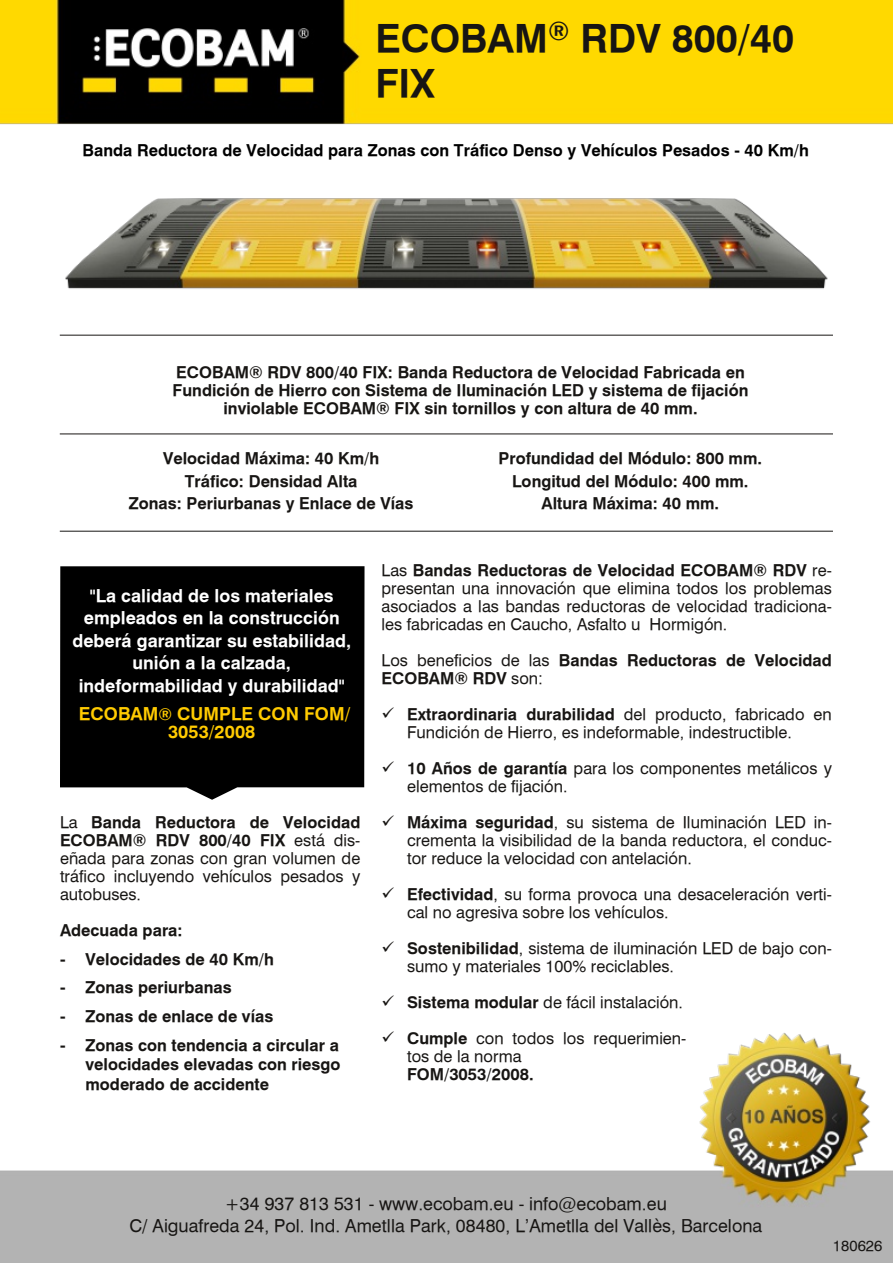
<style>
.page{position:relative;width:893px;height:1263px;background:#fff}
.page>*{position:absolute;margin:0;border:0;box-sizing:border-box;transform-origin:0 0}
.t1{font:700 39px/45px "Geneva";color:#171513}
.t2{font:700 18px/22.5px "Geneva";color:#fff;text-align:center}
.t3{font:18px/22.5px "Geneva";color:#171513;text-align:center}
.t4{font:700 18px/18px "Geneva";color:#ffcb00;text-align:center}
.t5{font:16.5px/18px "Geneva";color:#171513}
.t6{font:700 16.5px/22.5px "Geneva";color:#171513;text-align:center}
.t7{font:700 16.5px "Geneva";color:#000}
.t8{font:15px "Geneva";letter-spacing:.005em;color:#171513}
.s1{font-size:16.5px}
.s2{font-weight:700}
.s3{font-weight:400}
</style>
<div class="page">
<img style="left:0;top:0;width:893px;height:1262px">
<div style="left:60px;top:566px;width:304px;height:234px;background:#000"></div>
<hr style="left:60px;top:531px;width:773px;height:1px;background:#171513">
<img style="left:60px;top:188px;width:773px;height:109px">
<hr style="left:60px;top:335px;width:773px;height:1px;background:#171513">
<hr style="left:60px;top:434px;width:773px;height:1px;background:#171513">
<h1 class="t1" style="left:375px;top:15px;width:420px">ECOBAM<sup>®</sup> RDV 800/40<br>FIX</h1>
<p class="t7" style="left:83px;top:140px;width:728px">Banda Reductora de Velocidad para Zonas con Tráfico Denso y Vehículos Pesados - 40 Km/h</p>
<p class="t6" style="left:173px;top:363px;width:577px;line-height:18px">ECOBAM® RDV 800/40 FIX: Banda Reductora de Velocidad Fabricada en<br>Fundición de Hierro con Sistema de Iluminación LED y sistema de fijación inviolable ECOBAM® FIX sin tornillos y con altura de 40 mm.</p>
<p class="t6" style="left:129px;top:447px;width:286px">Velocidad Máxima: 40 Km/h<br>Tráfico: Densidad Alta<br>Zonas: Periurbanas y Enlace de Vías</p>
<p class="t6" style="left:498px;top:447px;width:265px">Profundidad del Módulo: 800 mm.<br>Longitud del Módulo: 400 mm.<br>Altura Máxima: 40 mm.</p>
<p class="t2" style="left:72px;top:584px;width:280px">"La calidad de los materiales empleados en la construcción deberá garantizar su estabilidad, unión a la calzada, indeformabilidad y durabilidad"</p>
<p class="t4" style="left:79px;top:705px;width:273px">ECOBAM<span class="s1">®</span> CUMPLE CON FOM/<br>3053/2008</p>
<p class="t5" style="left:60px;top:813px;width:302px;text-align:justify">La <span class="s2">Banda Reductora de Velocidad ECOBAM® RDV 800/40 FIX</span> está dis&shy;eñada para zonas con gran volumen de tráfico incluyendo vehículos pesados y autobuses.</p>
<p class="t6" style="left:60px;top:919px;width:124px">Adecuada para:</p>
<p class="t6" style="left:60px;top:947px;width:215px">- Velocidades de 40 Km/h</p>
<p class="t6" style="left:60px;top:976px;width:173px">- Zonas periurbanas</p>
<p class="t6" style="left:60px;top:1005px;width:215px">- Zonas de enlace de vías</p>
<p class="t6" style="left:86px;top:1035px;width:257px;line-height:19.6px;text-align:justify;text-indent:-26px">- Zonas con tendencia a circular a velocidades elevadas con riesgo moderado de accidente</p>
<p class="t5" style="left:381px;top:561px;width:452px;text-align:justify">Las <span class="s2">Bandas Reductoras de Velocidad ECOBAM® RDV</span> re&shy;presentan una innovación que elimina todos los problemas asociados a las bandas reductoras de velocidad tradiciona&shy;les fabricadas en Caucho, Asfalto u Hormigón.</p>
<p class="t6" style="left:381px;top:651px;width:452px;line-height:18px;text-align:left"><span class="s3">Los beneficios de las</span> Bandas Reductoras de Velocidad<br>ECOBAM® RDV <span class="s3">son:</span></p>
<p class="t5" style="left:407px;top:705px;width:426px;text-indent:-26px">✓ <span class="s2">Extraordinaria durabilidad</span> del producto, fabricado en<br>Fundición de Hierro, es indeformable, indestructible.</p>
<p class="t5" style="left:407px;top:759px;width:426px;text-indent:-26px">✓ <span class="s2">10 Años de garantía</span> para los componentes metálicos y elementos de fijación.</p>
<p class="t5" style="left:407px;top:813px;width:426px;text-align:justify;text-indent:-26px">✓ <span class="s2">Máxima seguridad</span>, su sistema de Iluminación LED in&shy;crementa la visibilidad de la banda reductora, el conduc&shy;tor reduce la velocidad con antelación.</p>
<p class="t5" style="left:407px;top:885px;width:426px;text-indent:-26px">✓ <span class="s2">Efectividad</span>, su forma provoca una desaceleración verti&shy;cal no agresiva sobre los vehículos.</p>
<p class="t5" style="left:407px;top:939px;width:426px;text-indent:-26px">✓ <span class="s2">Sostenibilidad</span>, sistema de iluminación LED de bajo con&shy;sumo y materiales 100% reciclables.</p>
<p class="t5" style="left:381px;top:993px;width:303px">✓ <span class="s2">Sistema modular</span> de fácil instalación.</p>
<p class="t5" style="left:407px;top:1029px;width:281px;text-indent:-26px">✓ <span class="s2">Cumple</span> con todos los requerimien&shy;tos de la norma</p>
<p class="t6" style="left:407px;top:1063px;width:128px">FOM/3053/2008.</p>
<p class="t3" style="left:130px;top:1192px;width:634px">+34 937 813 531 - www.ecobam.eu - info@ecobam.eu<br>C/ Aiguafreda 24, Pol. Ind. Ametlla Park, 08480, L’Ametlla del Vallès, Barcelona</p>
<p class="t8" style="left:833px;top:1237px;width:51px">180626</p>
</div>
